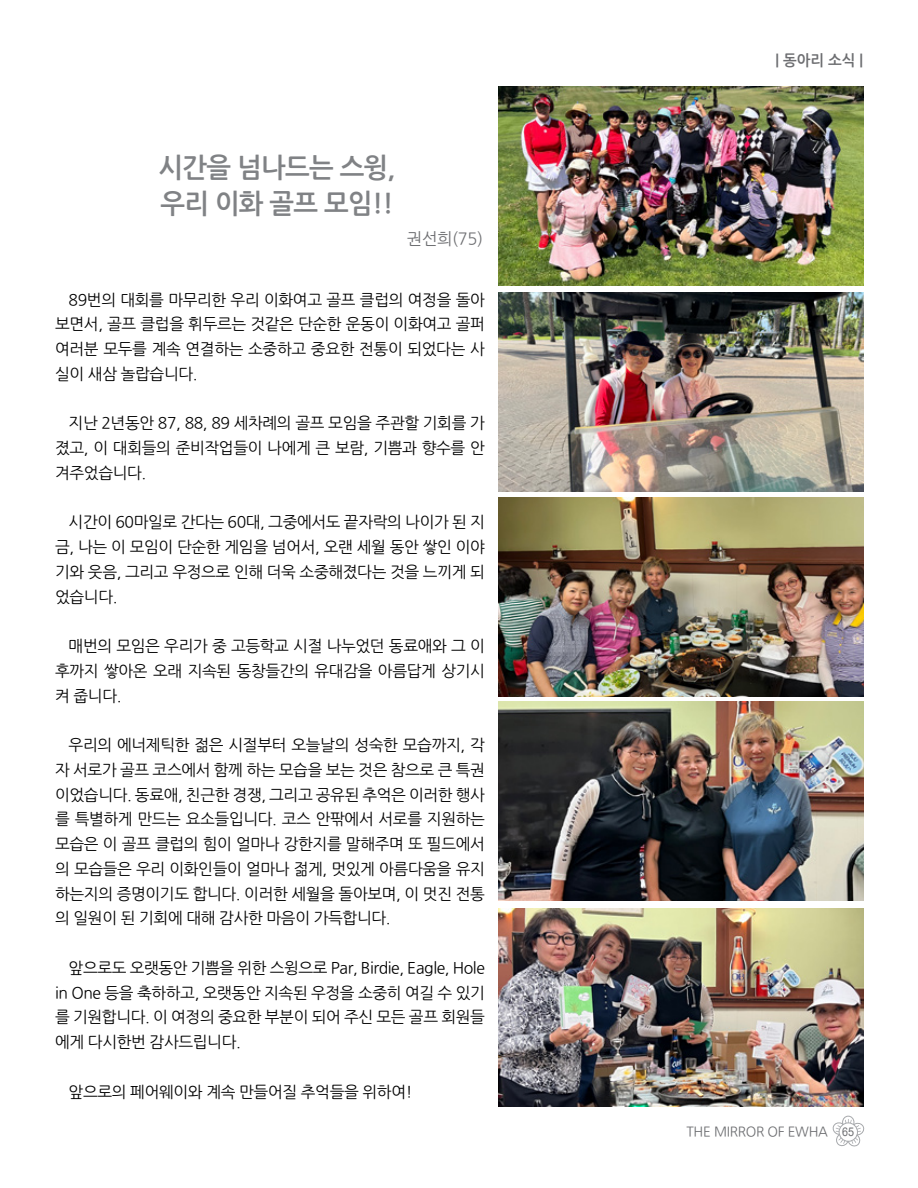
<style>
.page{position:relative;width:918px;height:1188px;background:#fff}
.page>*{position:absolute;margin:0;border:0;box-sizing:border-box;transform-origin:0 0}
.t1{font:27px/36px "Nanum Gothic OTF Bold";letter-spacing:-.025em;color:#808285}
.t2{font:16.5px "Nanum Gothic OTF";color:#6d6e71}
.t3{font:15.75px/24.8px "Nanum Gothic OTF";letter-spacing:-.025em;color:#000;text-align:justify}
.t4{font:15px "Nanum Gothic OTF Bold";color:#6d6e71}
.t5{font:13.5px "Nanum Gothic OTF";letter-spacing:-.025em;color:#6d6e71}
.s1{font-family:"Arial";font-size:12px}
</style>
<div class="page">
<div style="left:842px;top:1116px;width:12px;height:13px;border:1px solid #a7a9ac;border-radius:50%"></div>
<svg style="left:832px;top:1119px;width:32px;height:28px"></svg>
<div style="left:840px;top:1124px;width:17px;height:17px;background:#fff;border-radius:50%"></div>
<div style="left:839px;top:1123px;width:18px;height:18px;border:1px solid #fff;border-radius:50%"></div>
<div style="left:839px;top:1123px;width:19px;height:19px;border:1px solid #a7a9ac;border-radius:50%"></div>
<img style="left:499px;top:86px;width:365px;height:199px">
<img style="left:499px;top:292px;width:365px;height:199px">
<img style="left:499px;top:497px;width:365px;height:199px">
<img style="left:499px;top:702px;width:365px;height:199px">
<img style="left:499px;top:908px;width:365px;height:199px">
<h1 class="t1" style="left:159px;top:149px;width:238px">시간을 넘나드는 스윙, 우리 이화 골프 모임!!</h1>
<p class="t2" style="left:407px;top:231px;width:78px">권선희(75)</p>
<p class="t3" style="left:55px;top:288px;width:431px;text-indent:13px">89번의 대회를 마무리한 우리 이화여고 골프 클럽의 여정을 돌아 보면서, 골프 클럽을 휘두르는 것같은 단순한 운동이 이화여고 골퍼 여러분 모두를 계속 연결하는 소중하고 중요한 전통이 되었다는 사 실이 새삼 놀랍습니다.</p>
<p class="t3" style="left:55px;top:411px;width:431px;text-indent:13px">지난 2년동안 87, 88, 89 세차례의 골프 모임을 주관할 기회를 가 졌고, 이 대회들의 준비작업들이 나에게 큰 보람, 기쁨과 향수를 안 겨주었습니다.</p>
<p class="t3" style="left:55px;top:510px;width:431px;text-indent:13px">시간이 60마일로 간다는 60대, 그중에서도 끝자락의 나이가 된 지 금, 나는 이 모임이 단순한 게임을 넘어서, 오랜 세월 동안 쌓인 이야 기와 웃음, 그리고 우정으로 인해 더욱 소중해졌다는 것을 느끼게 되 었습니다.</p>
<p class="t3" style="left:55px;top:634px;width:431px;text-indent:13px">매번의 모임은 우리가 중 고등학교 시절 나누었던 동료애와 그 이 후까지 쌓아온 오래 지속된 동창들간의 유대감을 아름답게 상기시 켜 줍니다.</p>
<p class="t3" style="left:55px;top:733px;width:431px;text-indent:13px">우리의 에너제틱한 젊은 시절부터 오늘날의 성숙한 모습까지, 각 자 서로가 골프 코스에서 함께 하는 모습을 보는 것은 참으로 큰 특권 이었습니다. 동료애, 친근한 경쟁, 그리고 공유된 추억은 이러한 행사 를 특별하게 만드는 요소들입니다. 코스 안팎에서 서로를 지원하는 모습은 이 골프 클럽의 힘이 얼마나 강한지를 말해주며 또 필드에서 의 모습들은 우리 이화인들이 얼마나 젊게, 멋있게 아름다움을 유지 하는지의 증명이기도 합니다. 이러한 세월을 돌아보며, 이 멋진 전통 의 일원이 된 기회에 대해 감사한 마음이 가득합니다.</p>
<p class="t3" style="left:55px;top:956px;width:431px;text-indent:13px">앞으로도 오랫동안 기쁨을 위한 스윙으로 Par, Birdie, Eagle, Hole in One 등을 축하하고, 오랫동안 지속된 우정을 소중히 여길 수 있기 를 기원합니다. 이 여정의 중요한 부분이 되어 주신 모든 골프 회원들 에게 다시한번 감사드립니다.</p>
<p class="t3" style="left:69px;top:1079px;width:345px">앞으로의 페어웨이와 계속 만들어질 추억들을 위하여!</p>
<p class="t4" style="left:775px;top:53px;width:89px">| 동아리 소식 |</p>
<p class="t5" style="left:687px;top:1126px;width:169px">THE MIRROR OF EWHA <span class="s1">65</span></p>
</div>
